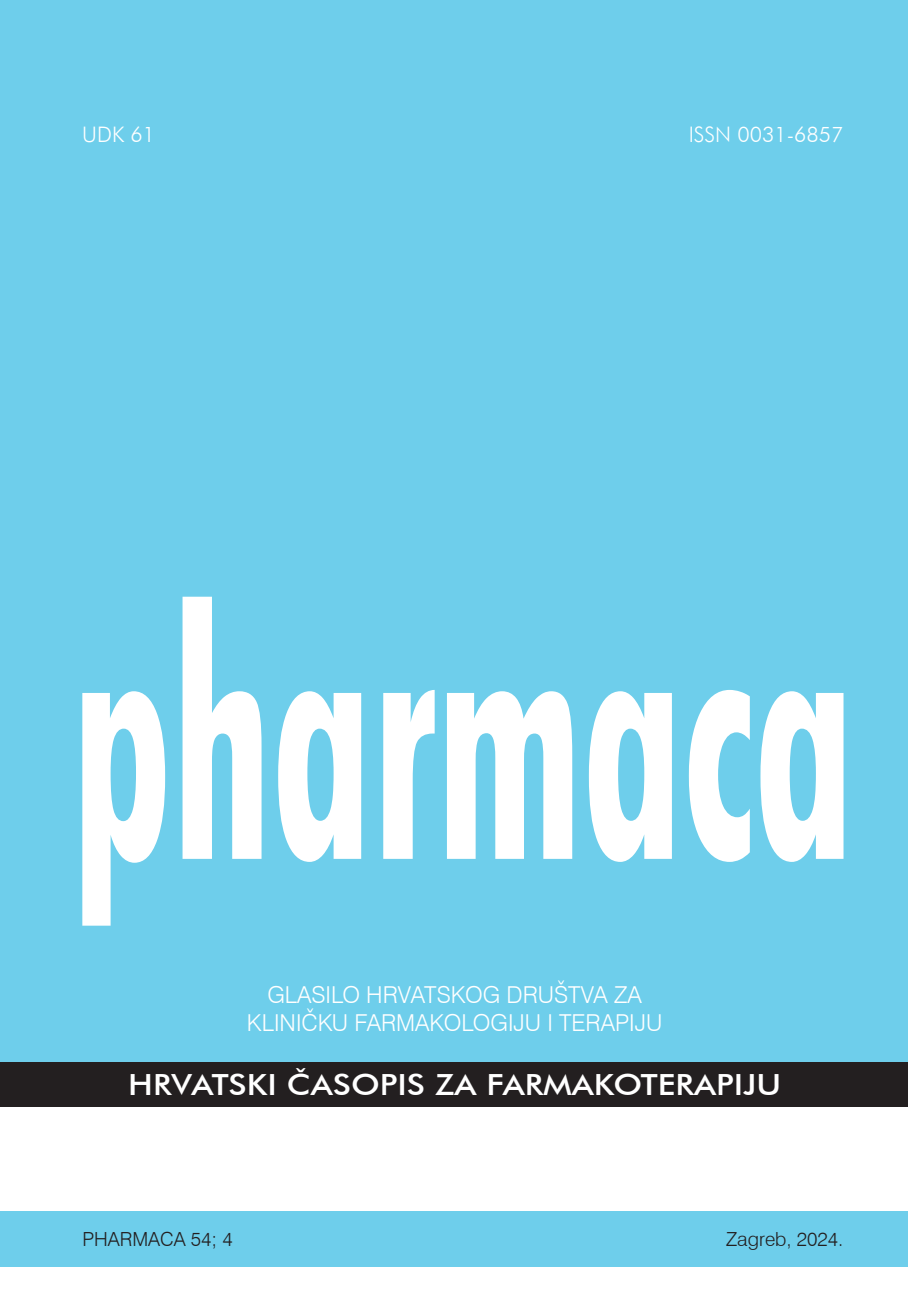
<style>
.page{position:relative;width:908px;height:1304px;background:#fff}
.page>*{position:absolute;margin:0;border:0;box-sizing:border-box;transform-origin:0 0}
.t1{font:500 29.2px "Futura BT";color:#fff;scale:1.14 1}
.t2{font:300 23.4px/28px "Swiss 721 BT";color:#fff;text-align:center}
.t3{font:300 21.4px "Futura BT";color:#fff}
.t4{font:300 19.4px "Swiss 721 BT";color:#231f20}
</style>
<div class="page">
<div style="left:0;top:0;width:907px;height:1062px;background:#6eceeb"></div>
<div style="left:0;top:1211px;width:907px;height:55px;background:#6eceeb"></div>
<svg style="left:82px;top:597px;width:761px;height:329px"></svg>
<div style="left:0;top:1062px;width:907px;height:44px;background:#231f20"></div>
<p class="t3" style="left:82px;top:121px;width:74px">UDK 61</p>
<p class="t3" style="left:688px;top:121px;width:156px">ISSN 0031-6857</p>
<p class="t2" style="left:247px;top:980px;width:416px">GLASILO HRVATSKOG DRUŠTVA ZA<br>KLINIČKU FARMAKOLOGIJU I TERAPIJU</p>
<p class="t1" style="left:128px;top:1067px;width:574px">HRVATSKI ČASOPIS ZA FARMAKOTERAPIJU</p>
<p class="t4" style="left:82px;top:1227px;width:152px">PHARMACA 54; 4</p>
<p class="t4" style="left:726px;top:1227px;width:119px">Zagreb, 2024.</p>
</div>
